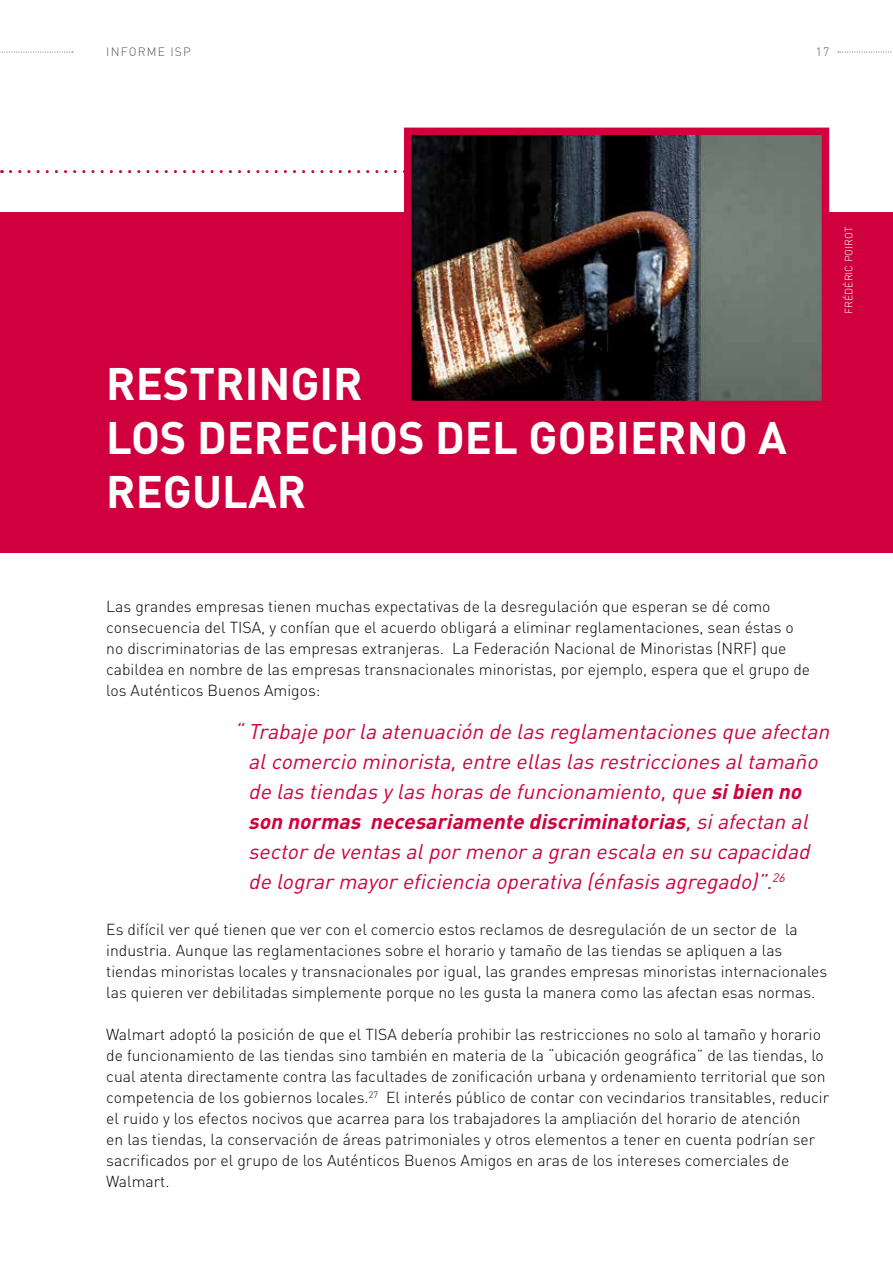
<style>
.page{position:relative;width:893px;height:1263px;background:#fff}
.page>*{position:absolute;margin:0;border:0;box-sizing:border-box;transform-origin:0 0}
.t1{font:700 45px/54px "DIN";color:#fff}
.t2{font:italic 21px/30px "DIN";color:#cf003d}
.t3{font:300 15.75px/21px "DIN";color:#000}
.t4{font:300 12px "DIN";letter-spacing:.1em;color:#58585a}
.t5{font:300 10.5px "DIN";color:#fff}
.s1{font-weight:700}
</style>
<div class="page">
<svg style="left:0;top:52px;width:73px;height:1px"></svg>
<svg style="left:838px;top:52px;width:55px;height:1px"></svg>
<div style="left:0;top:213px;width:893px;height:340px;background:#cf003d"></div>
<svg style="left:11px;top:170px;width:393px;height:3px"></svg>
<img style="left:413px;top:137px;width:407px;height:262px">
<div style="left:404px;top:128px;width:425px;height:280px;border:8px solid #cf003d"></div>
<p class="t4" style="left:106px;top:45px;width:86px">Informe ISP</p>
<p class="t4" style="left:816px;top:45px;width:15px">17</p>
<h1 class="t1" style="left:106px;top:355px;width:677px">RESTRINGIR<br>LOS DERECHOS DEL GOBIERNO A<br>REGULAR</h1>
<p class="t5" style="left:842px;top:314px;width:87px;rotate:-90deg">Frédéric Poi rot</p>
<p class="t3" style="left:106px;top:596px;width:689px">Las grandes empresas tienen muchas expectativas de la desregulación que esperan se dé como consecuencia del TISA, y confían que el acuerdo obligará a eliminar reglamentaciones, sean éstas o no discriminatorias de las empresas extranjeras. La Federación Nacional de M inoristas (NRF</p>
<p class="t3" style="left:106px;top:638px;width:705px;text-indent:646px">) que cabildea en nombre de las empresas transnacionales minoristas, por ejemplo, espera que el grupo de los Auténticos Buenos Amigos:</p>
<p class="t2" style="left:248px;top:716px;width:588px;text-indent:-14px">“Trabaje porla atenuación de las reglamentaciones que afectan alcomercio minorista,entre ellas las restricciones altamaño de las tiendas ylas horas de funcionamiento,que <span class="s1">sibien no son normas necesariamente discriminatorias</span>,siafectan al sectorde ventas alpormenora gran escala en su capacidad de lograrmayoreficiencia operativa (énfasis agregado)”.<sup>26</sup></p>
<p class="t3" style="left:106px;top:919px;width:722px">Es difícil ver qué tienen que ver con el comercio estos reclamos de desregulación de un sector de la industria. Aunque las reglamentaciones sobre el horario y tamaño de las tiendas se apliquen a las tiendas minoristas locales y transnacionales por igual, las grandes empresas minoristas internacionales las quieren ver debilitadas simplemente porque no les gusta la manera como las afectan esas normas.</p>
<p class="t3" style="left:106px;top:1024px;width:724px">Walmart adoptó la posición de que el TISA debería prohibir las restricciones no solo al tamaño y horario de funcionamiento de las tiendas sino también en materia de la “ubicación geográfica” de las tiendas, lo cual atenta directamente contra las facultades de zonificación urbana y ordenamiento territorial que son competencia de los gobiernos locales.<sup>27</sup> El interés público de contar con vecindarios transitables, reducir el ruido y los efectos nocivos que acarrea para los trabajadores la ampliación del horario de atención<br>en las tiendas, la conservación de áreas patrimoniales y otros elementos a tener en cuenta podrían ser sacrificados por el grupo de los Auténticos Buenos Amigos en aras de los intereses comerciales de Walmart.</p>
</div>
